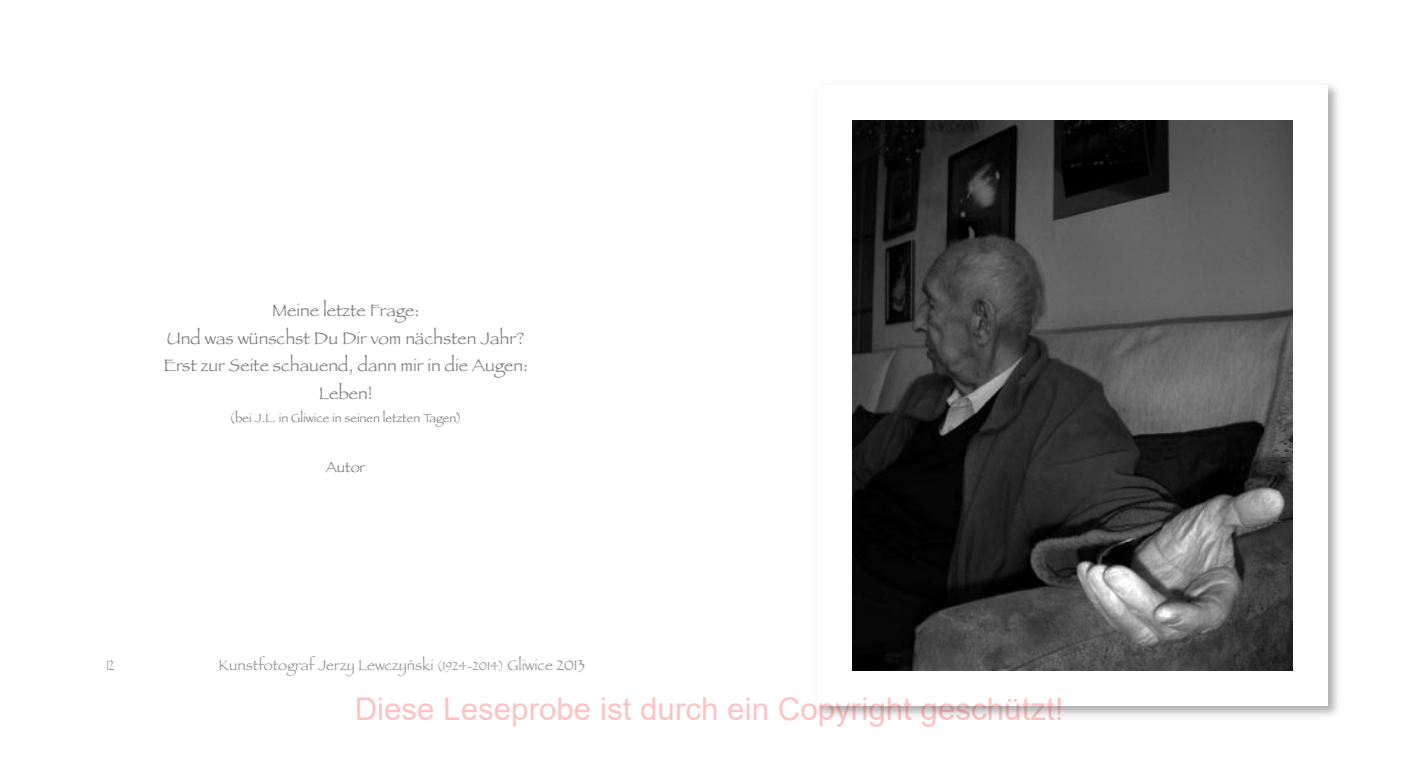
<style>
.page{position:relative;width:1418px;height:780px;background:#fff}
.page>*{position:absolute;margin:0;border:0;box-sizing:border-box;transform-origin:0 0}
.t1{font:31.38px "Arial";color:rgb(255 0 0/.24)}
.t2{font:17.5px "Papyrus";color:#7d7c7d}
.t3{font:15px "Papyrus";color:#939293}
.t4{font:15px "Papyrus";color:#7d7c7d}
.t5{font:condensed 15px "Papyrus";color:#939293}
.t6{font:12.5px "Papyrus";color:#7d7c7d}
.s1{font-size:12.5px}
</style>
<div class="page">
<img style="left:817px;top:85px;width:521px;height:631px">
<div style="left:817px;top:85px;width:510px;height:620px;background:#fff"></div>
<img style="left:852px;top:121px;width:440px;height:549px">
<p class="t2" style="left:272px;top:300px;width:149px">Meine letzte Frage:</p>
<p class="t2" style="left:167px;top:327px;width:359px">Und was wünschst Du Dir vom nächsten Jahr?</p>
<p class="t2" style="left:163px;top:355px;width:366px">Erst zur Seite schauend, dann mir in die Augen:</p>
<p class="t2" style="left:319px;top:383px;width:55px">Leben!</p>
<p class="t6" style="left:230px;top:410px;width:233px">(bei J.L. in Gliwice in seinen letzten Tagen)</p>
<p class="t4" style="left:326px;top:457px;width:41px">Autor</p>
<p class="t5" style="left:106px;top:656px;width:9px">12</p>
<p class="t3" style="left:218px;top:656px;width:368px">Kunstfotograf Jerzy Lewczyński <span class="s1">(1924-2014)</span> Gliwice 2013</p>
<h1 class="t1" style="left:354px;top:687px;width:710px">Diese Leseprobe ist durch ein Copyright geschützt!</h1>
</div>
